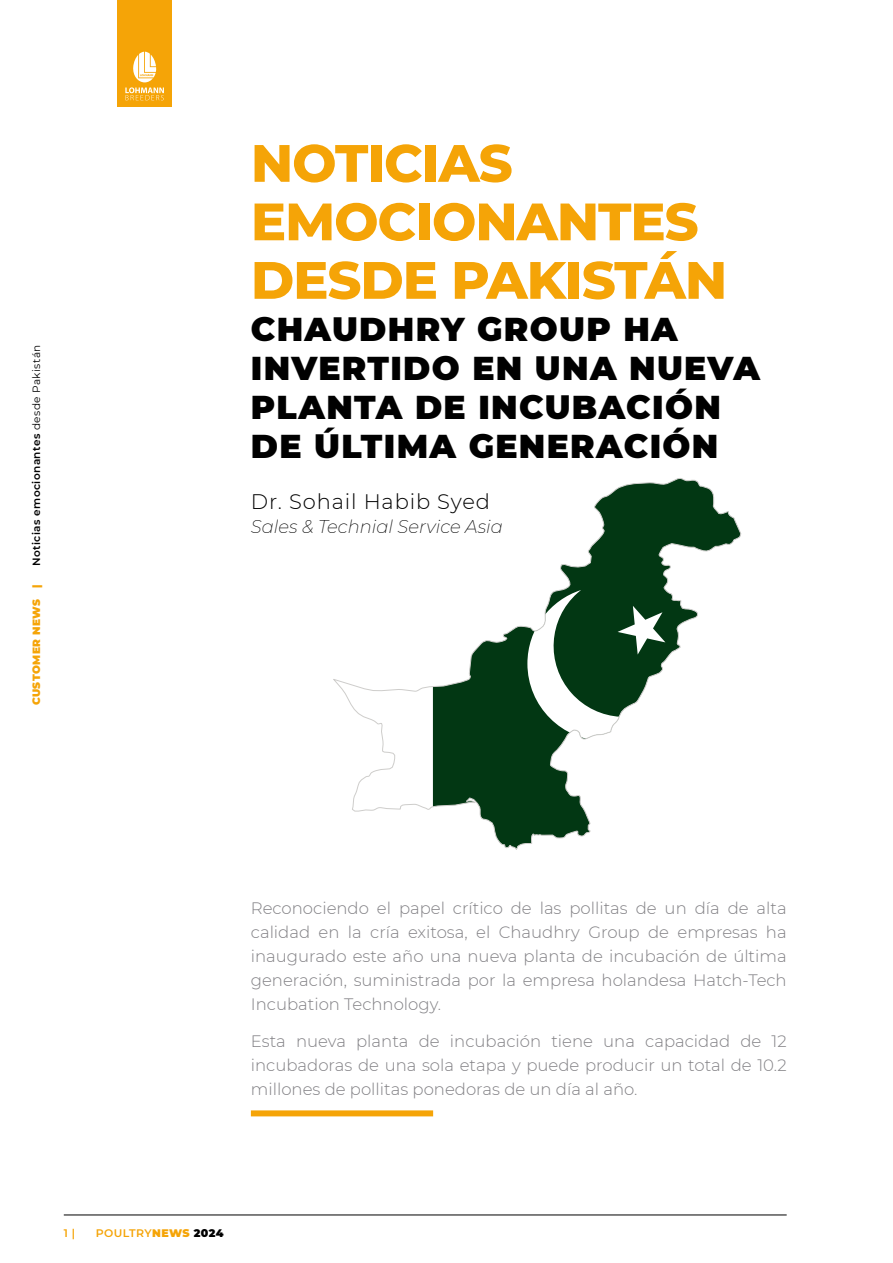
<style>
.page{position:relative;width:893px;height:1263px;background:#fff}
.page>*{position:absolute;margin:0;border:0;box-sizing:border-box;transform-origin:0 0}
.t1{font:800 52.5px/58.5px "Montserrat";letter-spacing:-.02em;color:#f5a407}
.t2{font:900 33px/39px "Montserrat";letter-spacing:.04em;color:#000}
.t3{font:300 21px "Montserrat";letter-spacing:.04em;color:#000}
.t4{font:italic 200 18px "Montserrat";color:#000}
.t5{font:300 16.5px/24px "Montserrat";color:#818084;text-align:justify}
.t6{font:600 10.95px "Montserrat";letter-spacing:.04em;color:#f5a407}
.t7{font:600 10.5px "Montserrat";letter-spacing:.04em;color:#000}
.t8{font:900 10.5px "Montserrat";letter-spacing:.035em;color:#f5a407}
.s1{font-weight:400}
.s2{font-weight:900}
.s3{font-weight:900;color:#000}
</style>
<div class="page">
<svg style="left:333px;top:478px;width:409px;height:372px"></svg>
<div style="left:251px;top:1110px;width:182px;height:6px;background:#f5a407"></div>
<hr style="left:64px;top:1215px;width:723px;height:1px;background:#000">
<div style="left:118px;top:0;width:54px;height:106px;background:#f5a407"></div>
<svg style="left:125px;top:52px;width:39px;height:48px"></svg>
<p class="t7" style="left:29px;top:566px;width:223px;rotate:-90deg">Noticias emocionantes <span class="s1">desde Pakistán</span></p>
<p class="t8" style="left:28px;top:705px;width:122px;rotate:-90deg">CUSTOMER NEWS |</p>
<h1 class="t1" style="left:251px;top:131px;width:478px">NOTICIAS<br>EMOCIONANTES<br>DESDE PAKISTÁN</h1>
<h2 class="t2" style="left:251px;top:308px;width:511px">CHAUDHRY GROUP HA<br>INVERTIDO EN UNA NUEVA<br>PLANTA DE INCUBACIÓN<br>DE ÚLTIMA GENERACIÓN</h2>
<p class="t3" style="left:251px;top:487px;width:240px">Dr. Sohail Habib Syed</p>
<p class="t4" style="left:251px;top:514px;width:253px">Sales &amp; Technial Service Asia</p>
<p class="t5" style="left:251px;top:896px;width:537px">Reconociendo el papel crítico de las pollitas de un día de alta calidad en la cría exitosa, el Chaudhry Group de empresas ha inaugurado este año una nueva planta de incubación de última generación, suministrada por la empresa holandesa Hatch-Tech Incubation Technology.</p>
<p class="t5" style="left:251px;top:1029px;width:537px">Esta nueva planta de incubación tiene una capacidad de 12 incubadoras de una sola etapa y puede producir un total de 10.2 millones de pollitas ponedoras de un día al año.</p>
<p class="t6" style="left:64px;top:1225px;width:13px">1 |</p>
<p class="t6" style="left:96px;top:1225px;width:130px">POULTRY<span class="s2">NEWS</span> <span class="s3">2024</span></p>
</div>
